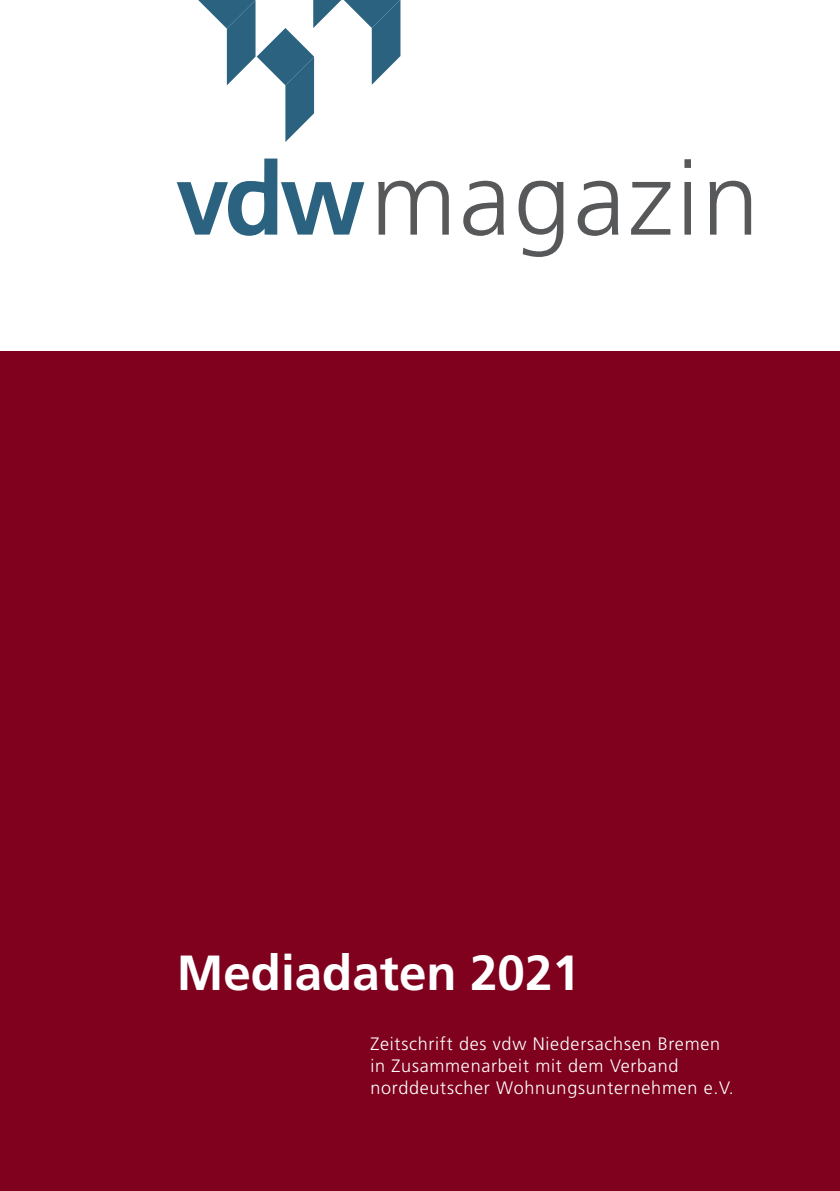
<style>
.page{position:relative;width:840px;height:1191px;background:#fff}
.page>*{position:absolute;margin:0;border:0;box-sizing:border-box;transform-origin:0 0}
.t1{font:300 103.2px "Frutiger";letter-spacing:.025em;color:#57585a}
.t2{font:700 49.4px "Frutiger";color:#fff}
.t3{font:300 18px/22px "Frutiger";letter-spacing:.04em;color:#fff}
</style>
<div class="page">
<div style="left:0;top:351px;width:839px;height:840px;background:#7f011d"></div>
<svg style="left:198px;top:0;width:202px;height:142px"></svg>
<svg style="left:177px;top:158px;width:187px;height:78px"></svg>
<h1 class="t1" style="left:370px;top:141px;width:390px">magazin</h1>
<h2 class="t2" style="left:177px;top:944px;width:404px">Mediadaten 2021</h2>
<p class="t3" style="left:370px;top:1033px;width:364px">Zeitschrift des vdw Niedersachsen Bremen in Zusammenarbeit mit dem Verband norddeutscher Wohnungsunternehmen e.V.</p>
</div>
